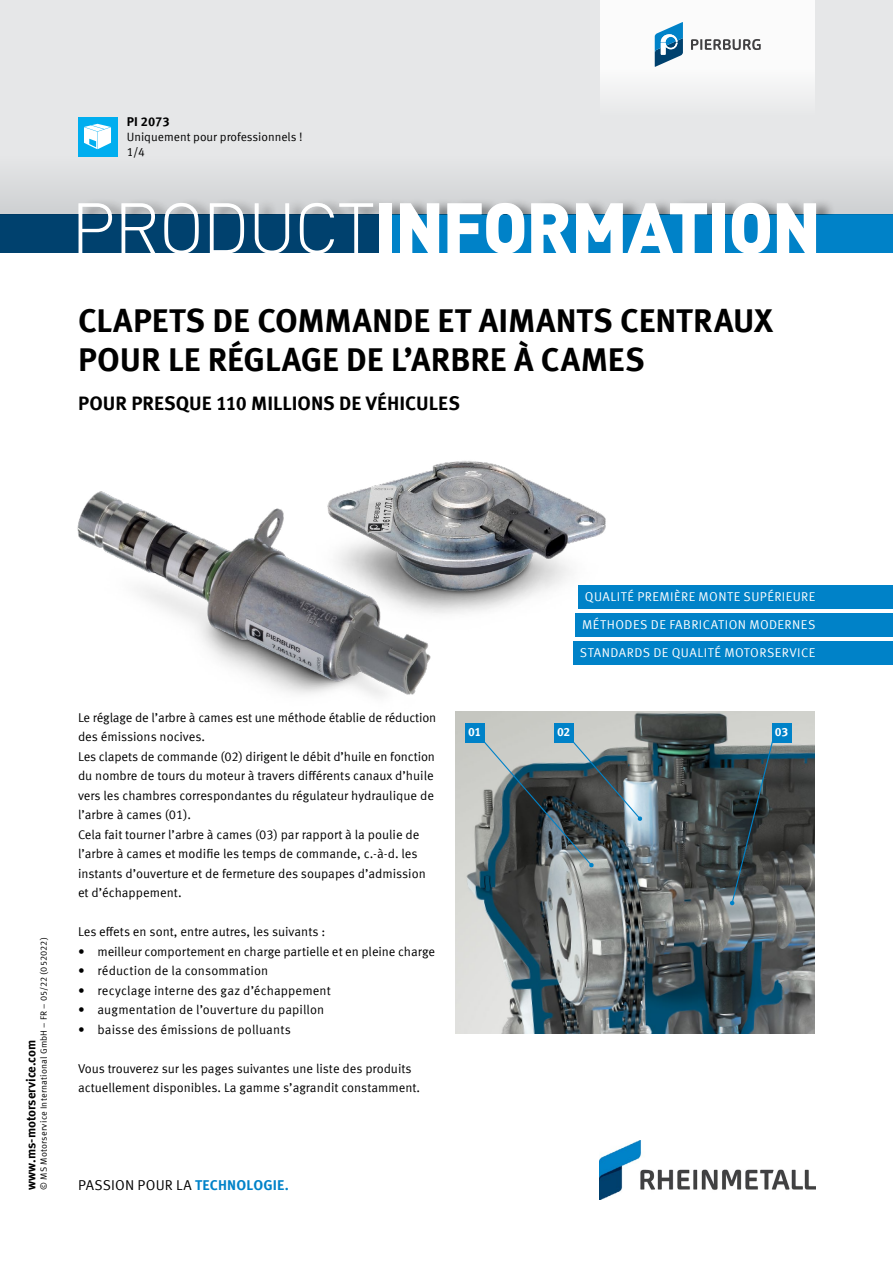
<style>
.page{position:relative;width:893px;height:1263px;background:#fff}
.page>*{position:absolute;margin:0;border:0;box-sizing:border-box;transform-origin:0 0}
.t1{font:900 70.5px "DIN Offc";letter-spacing:-.025em;color:#fff}
.t2{font:700 33px/39px "Meta Offc Pro";color:#000}
.t3{font:700 19.5px "Meta Offc Pro";color:#000}
.t4{font:14.25px "Meta Offc Pro Norm";letter-spacing:.015em;color:#000}
.t5{font:12.75px/19.5px "Meta Offc Pro Norm";color:#000}
.t6{font:12.75px "Meta Offc Pro Norm";letter-spacing:.035em;color:#fff}
.t7{font:700 12.75px "Meta Offc Pro";color:#000}
.t8{font:12px "Meta Offc Pro Norm";color:#000}
.t9{font:700 12px "Meta Offc Pro";color:#fff}
.t10{font:9px "Meta Offc Pro Norm";letter-spacing:.02em;color:#000}
.s1{font-weight:300}
.s2{font-family:"Meta Offc Pro";font-weight:700;color:#0082c8}
</style>
<div class="page">
<div style="left:0;top:0;width:893px;height:224px;background:#e6e7e8"></div>
<div style="left:0;top:214px;width:893px;height:39px;background:#00416e"></div>
<div style="left:386px;top:214px;width:507px;height:39px;background:#0082c8"></div>
<div style="left:0;top:156px;width:893px;height:58px;background:#dcdedf"></div>
<div style="left:80px;top:198px;width:756px;height:16px;background:#000;opacity:.4"></div>
<div style="left:78px;top:117px;width:39px;height:39px;background:#00aeef"></div>
<svg style="left:84px;top:124px;width:27px;height:25px"></svg>
<div style="left:600px;top:0;width:215px;height:117px;background:linear-gradient(to bottom,#fff,#edeeef)"></div>
<svg style="left:691px;top:39px;width:70px;height:11px"></svg>
<svg style="left:655px;top:22px;width:28px;height:45px"></svg>
<img style="left:599px;top:1141px;width:216px;height:58px">
<img style="left:77px;top:461px;width:563px;height:235px">
<img style="left:455px;top:711px;width:360px;height:323px">
<div style="left:465px;top:723px;width:19px;height:19px;background:#0082c8"></div>
<div style="left:554px;top:723px;width:19px;height:19px;background:#0082c8"></div>
<div style="left:772px;top:723px;width:19px;height:19px;background:#0082c8"></div>
<svg style="left:730px;top:738px;width:44px;height:167px;background:#445053"></svg>
<svg style="left:481px;top:738px;width:161px;height:130px;background:#667276"></svg>
<div style="left:579px;top:585px;width:314px;height:24px;background:#0082c8"></div>
<div style="left:574px;top:641px;width:319px;height:23px;background:#0082c8"></div>
<div style="left:576px;top:613px;width:317px;height:24px;background:#0082c8"></div>
<p class="t7" style="left:127px;top:111px;width:45px">PI 2073</p>
<p class="t8" style="left:127px;top:128px;width:177px">Uniquement pour professionnels !</p>
<p class="t8" style="left:127px;top:143px;width:20px">1/4</p>
<h1 class="t1" style="left:71px;top:181px;width:752px"><span class="s1">PRODUCT</span>INFORMATION</h1>
<h2 class="t2" style="left:78px;top:298px;width:697px">CLAPETS DE COMMANDE ET AIMANTS CENTRAUX<br>POUR LE RÉGLAGE DE L’ARBRE À CAMES</h2>
<h3 class="t3" style="left:78px;top:387px;width:383px">POUR PRESQUE 110 MILLIONS DE VÉHICULES</h3>
<p class="t10" style="left:37px;top:1189px;width:254px;rotate:-90deg">© MS Motorservice International GmbH – FR – 05/22 (052022)</p>
<p class="t7" style="left:21px;top:1189px;width:151px;rotate:-90deg">www.ms-motorservice.com</p>
<p class="t5" style="left:78px;top:707px;width:360px">Le réglage de l’arbre à cames est une méthode établie de réduction des émissions nocives.<br>Les clapets de commande (02) dirigent le débit d’huile en fonction du nombre de tours du moteur à travers différents canaux d’huile vers les chambres correspondantes du régulateur hydraulique de l’arbre à cames (01).<br>Cela fait tourner l’arbre à cames (03) par rapport à la poulie de l’arbre à cames et modifie les temps de commande, c.-à-d. les instants d’ouverture et de fermeture des soupapes d’admission et d’échappement.</p>
<p class="t5" style="left:78px;top:921px;width:249px">Les effets en sont, entre autres, les suivants :</p>
<p class="t5" style="left:78px;top:940px;width:359px">• meilleur comportement en charge partielle et en pleine charge</p>
<p class="t5" style="left:78px;top:960px;width:192px">• réduction de la consommation</p>
<p class="t5" style="left:78px;top:979px;width:254px">• recyclage interne des gaz d’échappement</p>
<p class="t5" style="left:78px;top:999px;width:248px">• augmentation de l’ouverture du papillon</p>
<p class="t5" style="left:78px;top:1018px;width:214px">• baisse des émissions de polluants</p>
<p class="t5" style="left:78px;top:1057px;width:344px">Vous trouverez sur les pages suivantes une liste des produits actuellement disponibles. La gamme s’agrandit constamment.</p>
<p class="t4" style="left:78px;top:1174px;width:213px">PASSION POUR LA <span class="s2">TECHNOLOGIE.</span></p>
<p class="t6" style="left:585px;top:587px;width:232px">QUALITÉ PREMIÈRE MONTE SUPÉRIEURE</p>
<p class="t6" style="left:582px;top:615px;width:235px">MÉTHODES DE FABRICATION MODERNES</p>
<p class="t6" style="left:580px;top:643px;width:237px">STANDARDS DE QUALITÉ MOTORSERVICE</p>
<p class="t9" style="left:468px;top:722px;width:15px">01</p>
<p class="t9" style="left:557px;top:722px;width:15px">02</p>
<p class="t9" style="left:775px;top:722px;width:15px">03</p>
</div>
